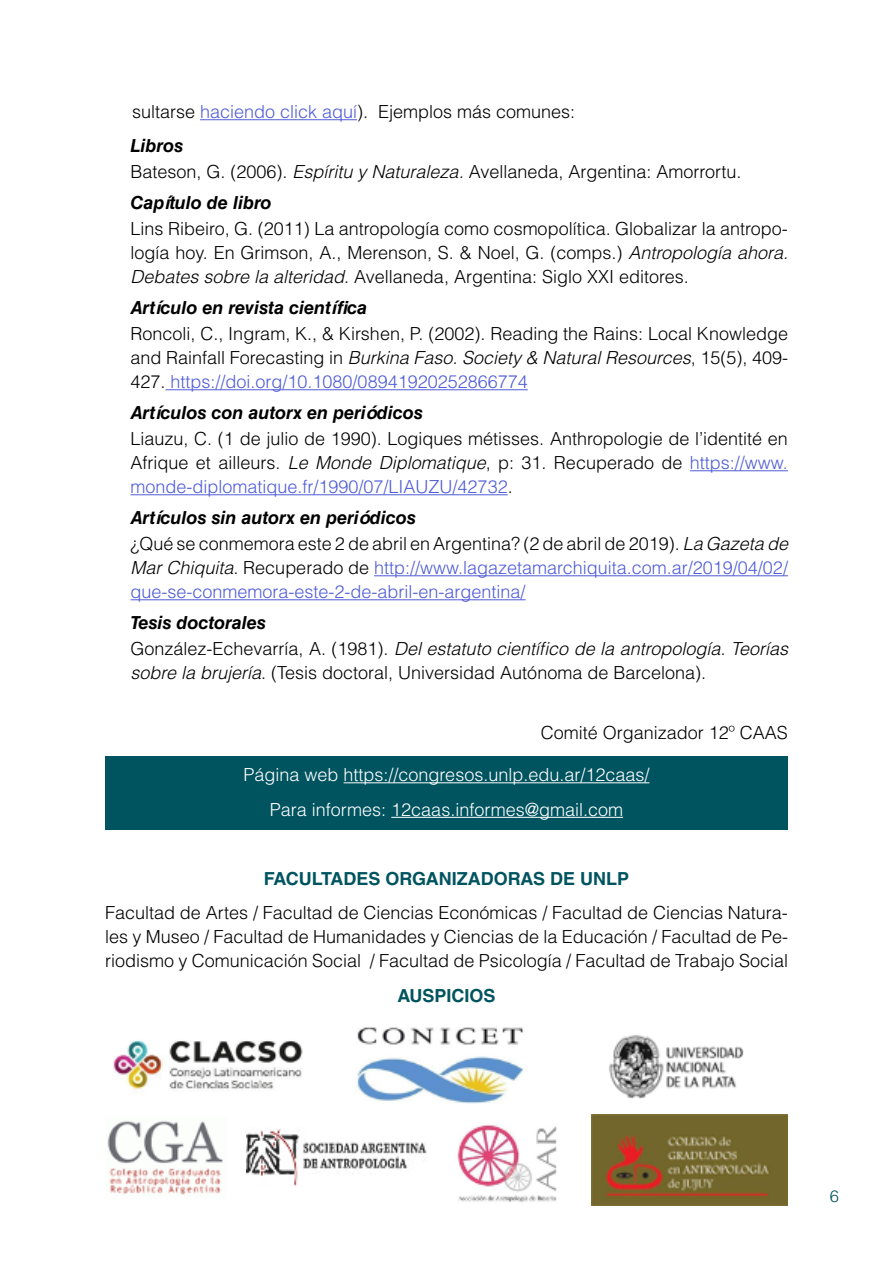
<style>
.page{position:relative;width:893px;height:1263px;background:#fff}
.page>*{position:absolute;margin:0;border:0;box-sizing:border-box;transform-origin:0 0}
.t1{font:300 18px/24px "Helvetica LT Std";color:#000;text-align:justify}
.t2{font:300 18px/24.5px "Helvetica LT Std";color:#4f5cd6}
.t3{font:300 18px/34.5px "Helvetica LT Std";color:#fff;text-align:center}
.t4{font:italic 700 18px "Helvetica LT Std";color:#000}
.t5{font:700 18px "Helvetica LT Std";color:#00545f}
.t6{font:700 18px "Helvetica LT Std";color:#00545e}
.t7{font:300 16.5px "Helvetica LT Std";color:#00545f}
.s1{color:#4f5cd6}
.s2{font-weight:700;font-style:italic}
.s3{font-style:italic}
.s4{font-weight:700;font-style:italic;color:#000}
.s5{color:#000}
.s6{font-style:italic;color:#000}
</style>
<div class="page">
<div style="left:105px;top:756px;width:683px;height:73px;background:#00545f"></div>
<hr style="left:200px;top:119px;width:157px;height:1px;background:#4f5cd6">
<hr style="left:166px;top:389px;width:362px;height:1px;background:#4f5cd6">
<hr style="left:690px;top:470px;width:98px;height:1px;background:#4f5cd6">
<hr style="left:130px;top:494px;width:378px;height:1px;background:#4f5cd6">
<hr style="left:374px;top:575px;width:414px;height:1px;background:#4f5cd6">
<hr style="left:130px;top:599px;width:396px;height:1px;background:#4f5cd6">
<hr style="left:344px;top:782px;width:305px;height:1px;background:#fff">
<hr style="left:391px;top:817px;width:232px;height:1px;background:#fff">
<img style="left:113px;top:1040px;width:190px;height:54px">
<img style="left:357px;top:1027px;width:167px;height:77px">
<img style="left:609px;top:1035px;width:135px;height:64px">
<img style="left:107px;top:1121px;width:116px;height:74px">
<img style="left:247px;top:1128px;width:180px;height:58px">
<img style="left:457px;top:1123px;width:100px;height:79px">
<img style="left:591px;top:1114px;width:197px;height:91px">
<p class="t1" style="left:131px;top:94px;width:446px;line-height:34.5px">sultarse <span class="s1">haciendo click aquí</span>). Ejemplos más comunes:<br><span class="s2">Libros</span></p>
<p class="t1" style="left:131px;top:156px;width:612px;line-height:31.5px">Bateson, G. (2006). <span class="s3">Espíritu y Naturaleza.</span> Avellaneda, Argentina: Amorrortu.<br><span class="s2">Capítulo de libro</span></p>
<p class="t1" style="left:131px;top:216px;width:659px">Lins Ribeiro, G. (2011) La antropología como cosmopolítica. Globalizar la antropo&shy;logía hoy. En Grimson, A., Merenson, S. &amp; Noel, G. (comps.) <span class="s3">Antropología ahora.<br>Debates sobre la alteridad</span>. Avellaneda, Argentina: Siglo XXI editores.</p>
<p class="t4" style="left:131px;top:297px;width:238px">Artículo en revista científica</p>
<p class="t1" style="left:131px;top:321px;width:659px">Roncoli, C., Ingram, K., &amp; Kirshen, P. (2002). Reading the Rains: Local Knowledge and Rainfall Forecasting in <span class="s3">Burkina Faso. Society &amp; Natural Resources</span>, 15(5), 409- 427. <span class="s1">https://doi.org/10.1080/08941920252866774</span></p>
<p class="t4" style="left:131px;top:402px;width:294px">Artículos con autorx en periódicos</p>
<p class="t1" style="left:131px;top:426px;width:659px">Liauzu, C. (1 de julio de 1990). Logiques métisses. Anthropologie de l’identité en Afrique et ailleurs. <span class="s3">Le Monde Diplomatique</span>, p: 31. Recuperado de <span class="s1">https://www. monde-diplomatique.fr/1990/07/LIAUZU/42732</span>.</p>
<p class="t2" style="left:131px;top:506px;width:659px"><span class="s4">Artículos sin autorx en periódicos<br></span><span class="s5">¿Qué se conmemora este 2 de abril en Argentina? (2 de abril de 2019).</span> <span class="s6">La Gazeta de Mar Chiquita</span><span class="s5">. Recuperado de</span> http://www.lagazetamarchiquita.com.ar/2019/04/02/ que-se-conmemora-este-2-de-abril-en-argentina/</p>
<p class="t1" style="left:131px;top:610px;width:659px;line-height:24.8px;text-align:left"><span class="s2">Tesis doctorales<br></span>González-Echevarría, A. (1981). <span class="s3">Del estatuto científico de la antropología. Teorías sobre la brujería</span>. (Tesis doctoral, Universidad Autónoma de Barcelona).</p>
<p class="t1" style="left:541px;top:720px;width:249px">Comité Organizador 12º CAAS</p>
<p class="t3" style="left:244px;top:757px;width:407px">Página web https://congresos.unlp.edu.ar/12caas/<br>Para informes: 12caas.informes@gmail.com</p>
<p class="t5" style="left:264px;top:867px;width:367px">FACULTADES ORGANIZADORAS DE UNLP</p>
<p class="t1" style="left:105px;top:900px;width:685px">Facultad de Artes / Facultad de Ciencias Económicas / Facultad de Ciencias Natura&shy;les y Museo / Facultad de Humanidades y Ciencias de la Educación / Facultad de Pe&shy;riodismo y Comunicación Social / Facultad de Psicología / Facultad de Trabajo Social</p>
<p class="t6" style="left:397px;top:984px;width:100px">AUSPICIOS</p>
<p class="t7" style="left:830px;top:1186px;width:11px">6</p>
</div>
